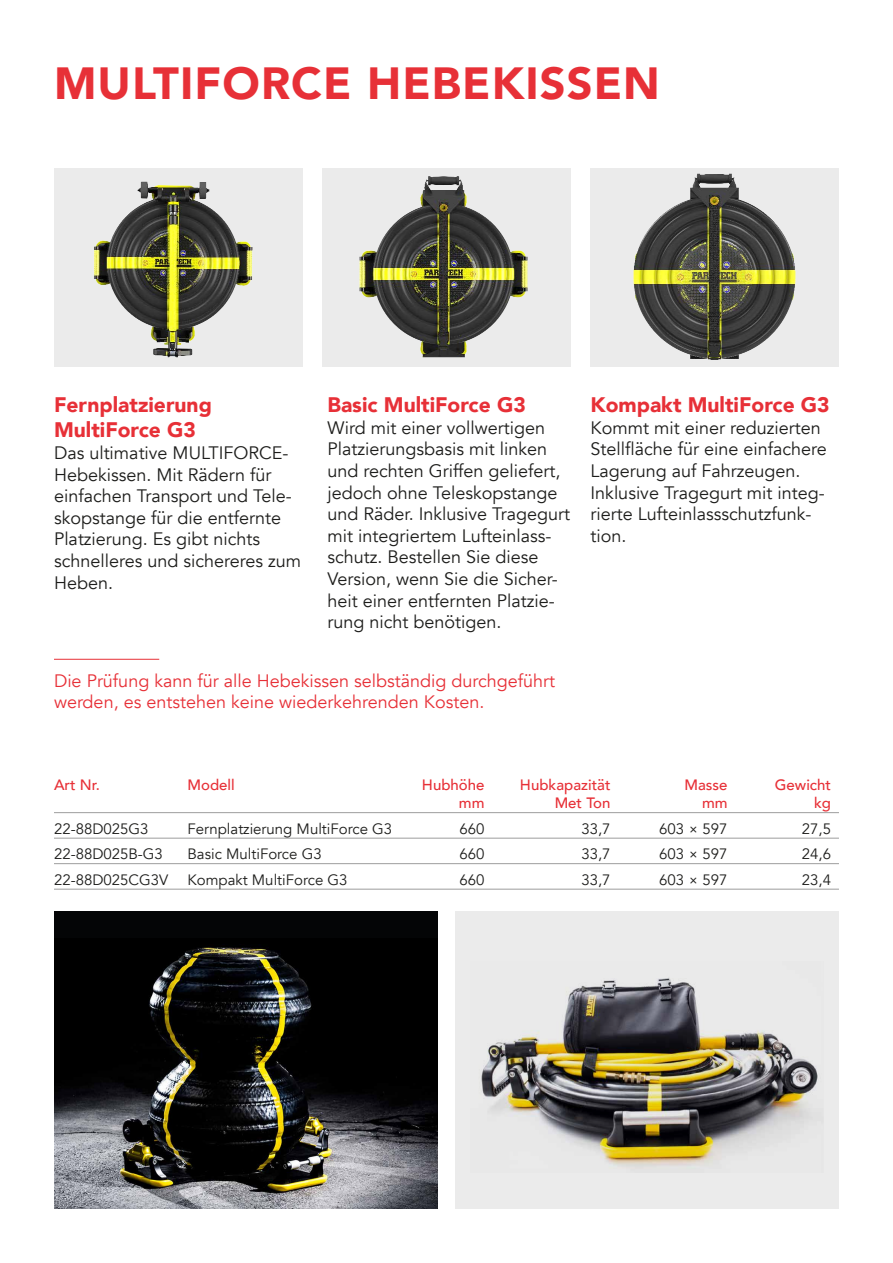
<style>
.page{position:relative;width:893px;height:1263px;background:#fff}
.page>*{position:absolute;margin:0;border:0;box-sizing:border-box;transform-origin:0 0}
.t1{font:900 45px "Avenir";letter-spacing:.025em;color:#e73037}
.Untertitel{font:900 21px/25.2px "Avenir";color:#e73037}
.Lauftext{font:18px/21.6px "Avenir";color:#1d1d1b}
.Lauftext-2{font:18px/21.6px "Avenir";color:#e73037}
.Tabelle{font:15px "Avenir";color:#1d1d1b}
.Tabelle-2{font:500 15px "Avenir";color:#e73037}
</style>
<div class="page">
<img style="left:54px;top:168px;width:248px;height:199px">
<img style="left:322px;top:168px;width:249px;height:199px">
<img style="left:591px;top:168px;width:248px;height:199px">
<hr style="left:54px;top:812px;width:785px;height:1px;background:#9d9d9d">
<hr style="left:54px;top:838px;width:785px;height:1px;background:#9d9d9d">
<hr style="left:54px;top:863px;width:785px;height:1px;background:#9d9d9d">
<hr style="left:54px;top:889px;width:785px;height:1px;background:#9d9d9d">
<div style="left:54px;top:911px;width:384px;height:298px;background:#040506"></div>
<img style="left:54px;top:947px;width:384px;height:262px">
<div style="left:455px;top:911px;width:384px;height:298px;background:#ebebeb"></div>
<img style="left:481px;top:978px;width:337px;height:192px">
<hr style="left:54px;top:659px;width:105px;height:1px;background:#e73037">
<p class="t1" style="left:54px;top:45px;width:607px">MULTIFORCE HEBEKISSEN</p>
<p class="Untertitel" style="left:54px;top:392px;width:159px">Fernplatzierung<br>MultiForce G3</p>
<p class="Lauftext" style="left:54px;top:442px;width:249px">Das ultimative MULTIFORCE-<br>Hebekissen. Mit Rädern für einfachen Transport und Tele&shy;skopstange für die entfernte<br>Platzierung. Es gibt nichts schnelleres und sichereres zum<br>Heben.</p>
<p class="Untertitel" style="left:327px;top:392px;width:200px">Basic MultiForce G3</p>
<p class="Lauftext" style="left:327px;top:417px;width:244px">Wird mit einer vollwertigen<br>Platzierungsbasis mit linken und rechten Griffen geliefert, jedoch ohne Teleskopstange und Räder. Inklusive Tragegurt mit integriertem Lufteinlass&shy;schutz. Bestellen Sie diese<br>Version, wenn Sie die Sicher&shy;heit einer entfernten Platzie&shy;rung nicht benötigen.</p>
<p class="Lauftext-2" style="left:54px;top:670px;width:502px">Die Prüfung kann für alle Hebekissen selbständig durchgeführt werden, es entstehen keine wiederkehrenden Kosten.</p>
<p class="Untertitel" style="left:591px;top:392px;width:241px">Kompakt MultiForce G3</p>
<p class="Lauftext" style="left:591px;top:417px;width:238px">Kommt mit einer reduzierten<br>Stellfläche für eine einfachere<br>Lagerung auf Fahrzeugen.<br>Inklusive Tragegurt mit integ&shy;rierte Lufteinlassschutzfunk&shy;tion.</p>
<p class="Tabelle-2" style="left:54px;top:772px;width:48px">Art Nr.</p>
<p class="Tabelle-2" style="left:188px;top:772px;width:49px">Modell</p>
<p class="Tabelle-2" style="left:422px;top:772px;width:64px">Hubhöhe</p>
<p class="Tabelle-2" style="left:520px;top:772px;width:92px">Hubkapazität</p>
<p class="Tabelle-2" style="left:684px;top:772px;width:45px">Masse</p>
<p class="Tabelle-2" style="left:775px;top:772px;width:58px">Gewicht</p>
<p class="Tabelle-2" style="left:459px;top:790px;width:27px">mm</p>
<p class="Tabelle-2" style="left:555px;top:790px;width:57px">Met Ton</p>
<p class="Tabelle-2" style="left:702px;top:790px;width:27px">mm</p>
<p class="Tabelle-2" style="left:814px;top:790px;width:18px">kg</p>
<p class="Tabelle" style="left:54px;top:819px;width:96px">22-88D025G3</p>
<p class="Tabelle" style="left:188px;top:819px;width:206px">Fernplatzierung MultiForce G3</p>
<p class="Tabelle" style="left:459px;top:819px;width:27px">660</p>
<p class="Tabelle" style="left:581px;top:819px;width:31px">33,7</p>
<p class="Tabelle" style="left:659px;top:819px;width:70px">603 × 597</p>
<p class="Tabelle" style="left:802px;top:819px;width:31px">27,5</p>
<p class="Tabelle" style="left:54px;top:845px;width:110px">22-88D025B-G3</p>
<p class="Tabelle" style="left:188px;top:845px;width:136px">Basic MultiForce G3</p>
<p class="Tabelle" style="left:459px;top:845px;width:27px">660</p>
<p class="Tabelle" style="left:581px;top:845px;width:31px">33,7</p>
<p class="Tabelle" style="left:659px;top:845px;width:70px">603 × 597</p>
<p class="Tabelle" style="left:802px;top:845px;width:31px">24,6</p>
<p class="Tabelle" style="left:54px;top:870px;width:116px">22-88D025CG3V</p>
<p class="Tabelle" style="left:188px;top:870px;width:162px">Kompakt MultiForce G3</p>
<p class="Tabelle" style="left:459px;top:870px;width:27px">660</p>
<p class="Tabelle" style="left:581px;top:870px;width:31px">33,7</p>
<p class="Tabelle" style="left:659px;top:870px;width:70px">603 × 597</p>
<p class="Tabelle" style="left:802px;top:870px;width:31px">23,4</p>
</div>
